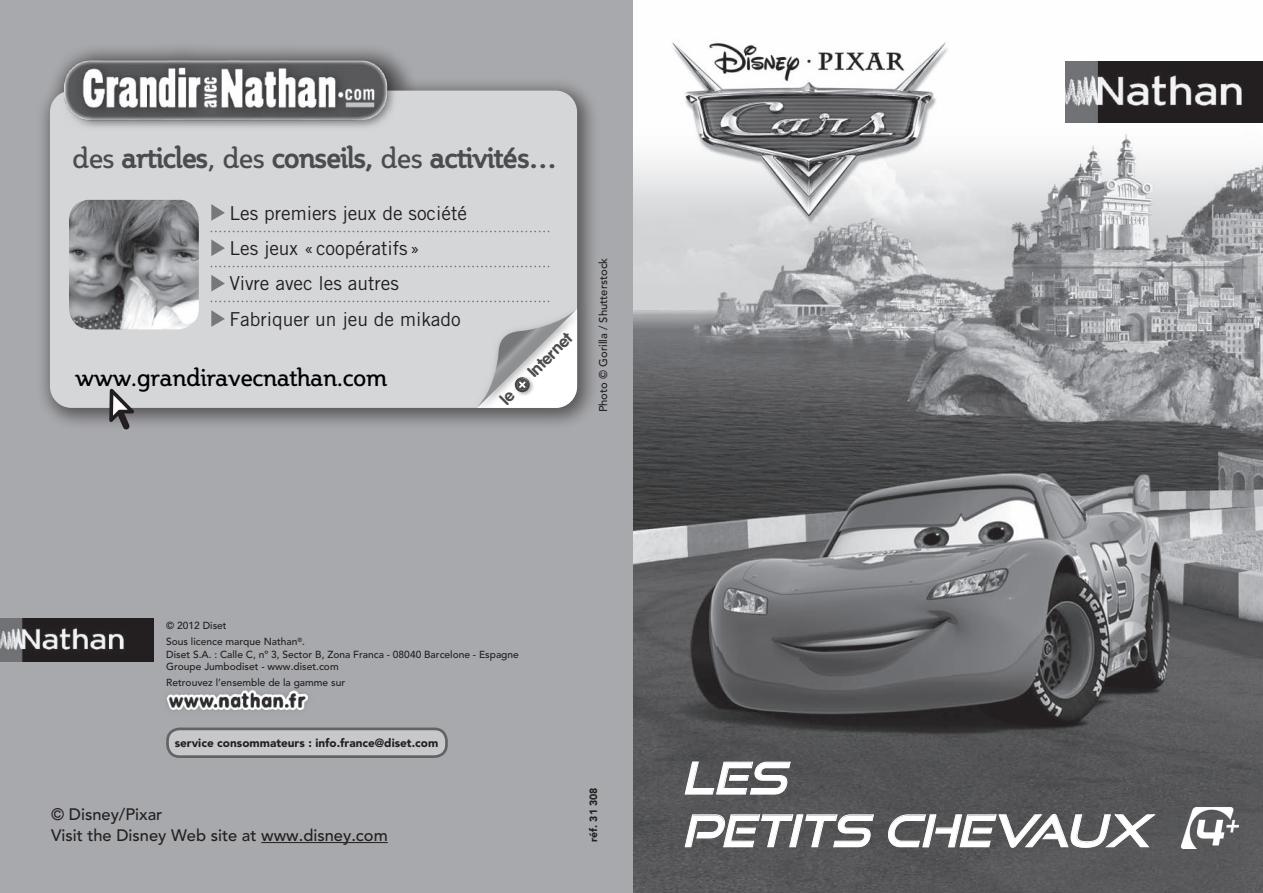
<style>
.page{position:relative;width:1263px;height:893px;background:#fff}
.page>*{position:absolute;margin:0;border:0;box-sizing:border-box;transform-origin:0 0}
.t1{font:italic 43.95px/52.7px "Good Times Rg";color:#fff}
.t2{font:700 28.35px "Steinem";color:#4b4c4d}
.t3{font:24.3px "Steinem";color:#000}
.t4{font:19.2px/35.1px "Trade Gothic";color:#231f20}
.t5{font:500 16.5px/21.5px "Avenir";color:#231f20}
.t6{font:700 16.5px "VAG Rounded";color:#4b4c4d}
.t7{font:900 11.7px "Avenir";color:#231f20}
.t8{font:500 11.25px "Avenir";color:#231f20}
.t9{font:900 10.5px "Avenir";color:#231f20}
.t10{font:500 10.2px/16.5px "Avenir";color:#231f20}
.s1{font-weight:400}
</style>
<div class="page">
<img style="left:632px;top:0;width:631px;height:893px">
<div style="left:0;top:0;width:632px;height:893px;background:#a8a9ad"></div>
<div style="left:36px;top:41px;width:564px;height:390px;background:#231f20;opacity:.6"></div>
<div style="left:50px;top:91px;width:527px;height:317px;background:#d5d6d8;border-radius:22px"></div>
<img style="left:58px;top:54px;width:342px;height:73px">
<img style="left:65px;top:52px;width:327px;height:74px">
<svg style="left:211px;top:204px;width:14px;height:17px"></svg>
<svg style="left:211px;top:239px;width:14px;height:17px"></svg>
<svg style="left:211px;top:275px;width:14px;height:16px"></svg>
<svg style="left:211px;top:310px;width:14px;height:17px"></svg>
<svg style="left:211px;top:231px;width:339px;height:1px"></svg>
<svg style="left:211px;top:266px;width:339px;height:1px"></svg>
<svg style="left:211px;top:301px;width:339px;height:1px"></svg>
<svg style="left:106px;top:388px;width:35px;height:43px"></svg>
<img style="left:69px;top:200px;width:130px;height:129px">
<img style="left:1066px;top:61px;width:197px;height:62px">
<svg style="left:684px;top:761px;width:107px;height:34px;background:#6e6e70"></svg>
<svg style="left:684px;top:814px;width:191px;height:34px;background:#6f6f71"></svg>
<svg style="left:887px;top:813px;width:270px;height:35px;background:#6b6c6e"></svg>
<img style="left:1181px;top:807px;width:57px;height:41px">
<hr style="left:261px;top:842px;width:127px;height:1px;background:#231f20">
<img style="left:0;top:618px;width:153px;height:43px">
<img style="left:167px;top:690px;width:141px;height:20px">
<div style="left:168px;top:729px;width:278px;height:28px;background:#c7c8ca;border-radius:12px"></div>
<div style="left:166px;top:727px;width:282px;height:31px;border:3px solid #636366;border-radius:12px"></div>
<svg style="left:478px;top:309px;width:99px;height:99px"></svg>
<h2 class="t2" style="left:72px;top:142px;width:486px"><span class="s1">des</span> articles<span class="s1">, des</span> conseils, <span class="s1">des</span> activités…</h2>
<h3 class="t4" style="left:229px;top:195px;width:239px">Les premiers jeux de société<br>Les jeux « coopératifs»<br>Vivre avec les autres<br>Fabriquer un jeu de mikado</h3>
<h3 class="t3" style="left:75px;top:364px;width:313px">www.grandiravecnathan.com</h3>
<h3 class="t6" style="left:524px;top:367px;width:57px;rotate:-45deg">Internet</h3>
<p class="t8" style="left:597px;top:412px;width:156px;rotate:-90deg">Photo © Gorilla / Shutterstock</p>
<p class="t10" style="left:166px;top:617px;width:140px">© 2012 Diset<br>Sous licence marque Nathan<sup>®</sup>.</p>
<p class="t10" style="left:166px;top:648px;width:354px;line-height:12.3px">Diset S.A. : Calle C, nº 3, Sector B, Zona Franca - 08040 Barcelone - Espagne<br>Groupe Jumbodiset - www.diset.com</p>
<p class="t10" style="left:166px;top:675px;width:180px">Retrouvez l’ensemble de la gamme sur</p>
<p class="t7" style="left:175px;top:736px;width:265px">service consommateurs : info.france@diset.com</p>
<h3 class="t5" style="left:51px;top:803px;width:338px">© Disney/Pixar<br>Visit the Disney Web site at www.disney.com</h3>
<p class="t9" style="left:587px;top:842px;width:56px;rotate:-90deg">réf. 31 308</p>
<h1 class="t1" style="left:682px;top:751px;width:480px">LES<br>PETITS CHEVAUX</h1>
</div>
